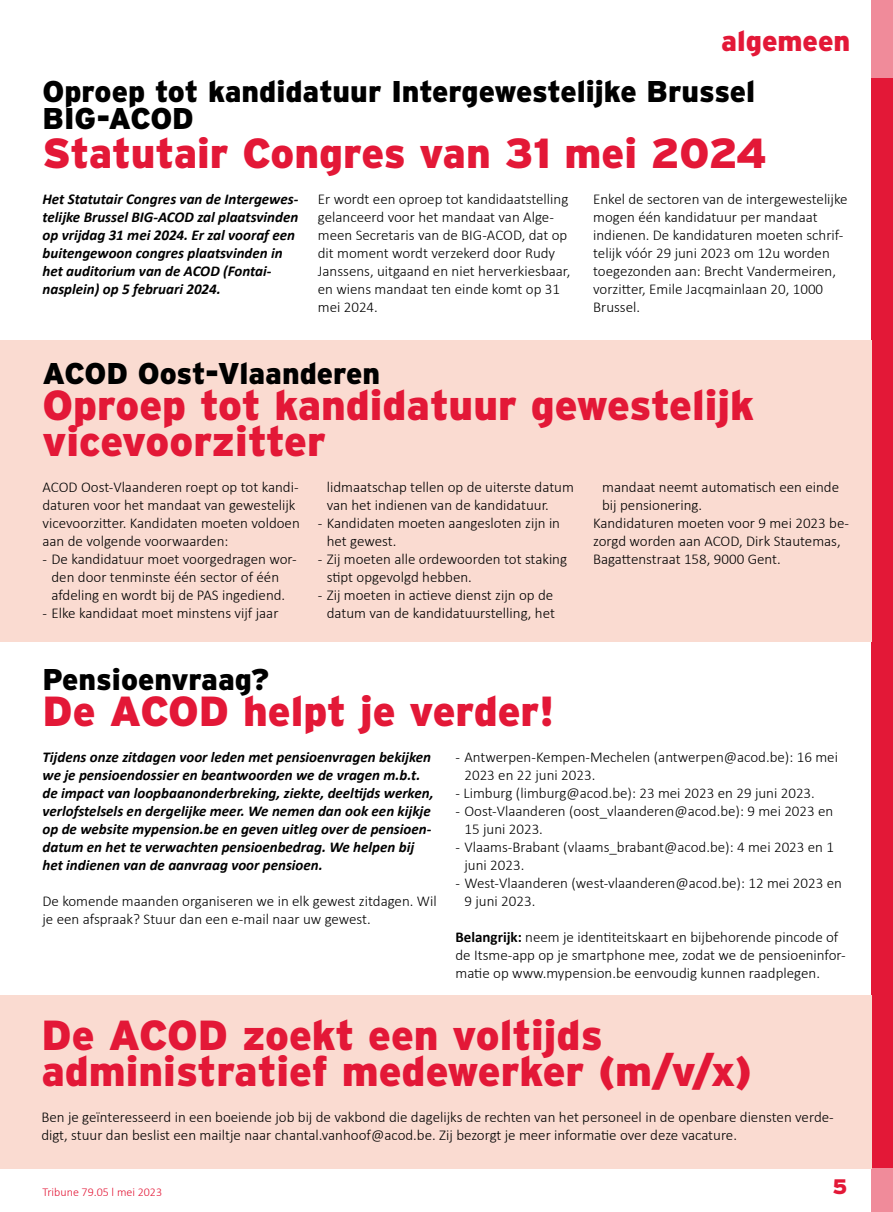
<style>
.page{position:relative;width:893px;height:1212px;background:#fff}
.page>*{position:absolute;margin:0;border:0;box-sizing:border-box;transform-origin:0 0}
.t1{font:900 42px/36px "Interstate";color:#e31837}
.t2{font:900 30px/27px "Interstate";color:#000}
.t3{font:900 28.5px "Interstate";color:#e31837}
.t4{font:900 21px "Interstate";color:#e31837}
.t5{font:300 15px/18px "Calibri";color:#000}
.t6{font:italic 700 15px/18px "Calibri";color:#000}
.t7{font:300 12px "Calibri";color:#e31837}
.s1{font-weight:700}
</style>
<div class="page">
<div style="left:872px;top:0;width:21px;height:1212px;background:#e31837"></div>
<div style="left:871px;top:0;width:22px;height:78px;background:#f08b9a"></div>
<svg style="left:863px;top:1168px;width:30px;height:44px"></svg>
<div style="left:0;top:340px;width:872px;height:302px;background:#fadbd1"></div>
<div style="left:0;top:995px;width:872px;height:173px;background:#fadbd1"></div>
<h3 class="t3" style="left:721px;top:24px;width:131px">algemeen</h3>
<h2 class="t2" style="left:43px;top:78px;width:714px">Oproep tot kandidatuur Intergewestelijke Brussel<br>BIG-ACOD</h2>
<h1 class="t1" style="left:43px;top:135px;width:726px">Statutair Congres van 31 mei 2024</h1>
<p class="t6" style="left:43px;top:189px;width:257px">Het Statutair Congres van de Intergewes&shy;telijke Brussel BIG-ACOD zal plaatsvinden op vrijdag 31 mei 2024. Er zal vooraf een buitengewoon congres plaatsvinden in het auditorium van de ACOD (Fontai&shy;nasplein) op 5 februari 2024.</p>
<p class="t5" style="left:318px;top:190px;width:254px">Er wordt een oproep tot kandidaatstelling gelanceerd voor het mandaat van Alge&shy;meen Secretaris van de BIG-ACOD, dat op dit moment wordt verzekerd door Rudy Janssens, uitgaand en niet herverkiesbaar, en wiens mandaat ten einde komt op 31 mei 2024.</p>
<p class="t5" style="left:593px;top:190px;width:256px">Enkel de sectoren van de intergewestelijke mogen één kandidatuur per mandaat indienen. De kandidaturen moeten schrif&shy;telijk vóór 29 juni 2023 om 12u worden toegezonden aan: Brecht Vandermeiren, vorzitter, Emile Jacqmainlaan 20, 1000<br>Brussel.</p>
<h2 class="t2" style="left:43px;top:360px;width:339px">ACOD Oost-Vlaanderen</h2>
<h1 class="t1" style="left:43px;top:387px;width:713px">Oproep tot kandidatuur gewestelijk vicevoorzitter</h1>
<p class="t5" style="left:43px;top:478px;width:259px">ACOD Oost-Vlaanderen roept op tot kandi&shy;daturen voor het mandaat van gewestelijk vicevoorzitter. Kandidaten moeten voldoen aan de volgende voorwaarden:</p>
<p class="t5" style="left:43px;top:550px;width:256px;text-align:center">- De kandidatuur moet voorgedragen wor&shy;den door tenminste één sector of één afdeling en wordt bij de PAS ingediend.</p>
<p class="t5" style="left:43px;top:604px;width:238px">- Elke kandidaat moet minstens vijf jaar</p>
<p class="t5" style="left:602px;top:478px;width:238px">mandaat neemt automatisch een einde</p>
<p class="t5" style="left:602px;top:496px;width:102px">bij pensionering.</p>
<p class="t5" style="left:593px;top:514px;width:257px">Kandidaturen moeten voor 9 mei 2023 be-</p>
<p class="t5" style="left:593px;top:532px;width:249px">zorgd worden aan ACOD, Dirk Stautemas,</p>
<p class="t5" style="left:593px;top:550px;width:189px">Bagattenstraat 158, 9000 Gent.</p>
<p class="t5" style="left:327px;top:478px;width:249px">lidmaatschap tellen op de uiterste datum van het indienen van de kandidatuur.</p>
<p class="t5" style="left:327px;top:514px;width:235px;text-indent:-9px">- Kandidaten moeten aangesloten zijn in het gewest.</p>
<p class="t5" style="left:327px;top:550px;width:242px;text-indent:-9px">- Zij moeten alle ordewoorden tot staking stipt opgevolgd hebben.</p>
<p class="t5" style="left:318px;top:586px;width:239px;text-align:right">- Zij moeten in actieve dienst zijn op de datum van de kandidatuurstelling, het</p>
<h2 class="t2" style="left:43px;top:666px;width:228px">Pensioenvraag?</h2>
<h1 class="t1" style="left:43px;top:693px;width:513px">De ACOD helpt je verder!</h1>
<p class="t6" style="left:43px;top:747px;width:393px">Tijdens onze zitdagen voor leden met pensioenvragen bekijken we je pensioendossier en beantwoorden we de vragen m.b.t. de impact van loopbaanonderbreking, ziekte, deeltijds werken, verlofstelsels en dergelijke meer. We nemen dan ook een kijkje op de website mypension.be en geven uitleg over de pensioen&shy;datum en het te verwachten pensioenbedrag. We helpen bij het indienen van de aanvraag voor pensioen.</p>
<p class="t5" style="left:43px;top:892px;width:396px">De komende maanden organiseren we in elk gewest zitdagen. Wil je een afspraak? Stuur dan een e-mail naar uw gewest.</p>
<p class="t5" style="left:464px;top:748px;width:375px;text-indent:-9px">- Antwerpen-Kempen-Mechelen (antwerpen@acod.be): 16 mei<br>2023 en 22 juni 2023.</p>
<p class="t5" style="left:455px;top:784px;width:361px">- Limburg (limburg@acod.be): 23 mei 2023 en 29 juni 2023.</p>
<p class="t5" style="left:464px;top:802px;width:370px;text-indent:-9px">- Oost-Vlaanderen (oost_vlaanderen@acod.be): 9 mei 2023 en<br>15 juni 2023.</p>
<p class="t5" style="left:464px;top:838px;width:371px;text-indent:-9px">- Vlaams-Brabant (vlaams_brabant@acod.be): 4 mei 2023 en 1 juni 2023.</p>
<p class="t5" style="left:464px;top:874px;width:379px;text-indent:-9px">- West-Vlaanderen (west-vlaanderen@acod.be): 12 mei 2023 en<br>9 juni 2023.</p>
<p class="t5" style="left:455px;top:928px;width:392px"><span class="s1">Belangrijk:</span> neem je identiteitskaart en bijbehorende pincode of de Itsme-app op je smartphone mee, zodat we de pensioeninfor&shy;matie op www.mypension.be eenvoudig kunnen raadplegen.</p>
<h1 class="t1" style="left:41px;top:1017px;width:712px">De ACOD zoekt een voltijds administratief medewerker (m/v/x)</h1>
<p class="t5" style="left:41px;top:1108px;width:794px">Ben je geïnteresseerd in een boeiende job bij de vakbond die dagelijks de rechten van het personeel in de openbare diensten verde&shy;digt, stuur dan beslist een mailtje naar chantal.vanhoof@acod.be. Zij bezorgt je meer informatie over deze vacature.</p>
<p class="t7" style="left:43px;top:1184px;width:121px">Tribune 79.05 l mei 2023</p>
<h3 class="t4" style="left:832px;top:1175px;width:16px">5</h3>
</div>
